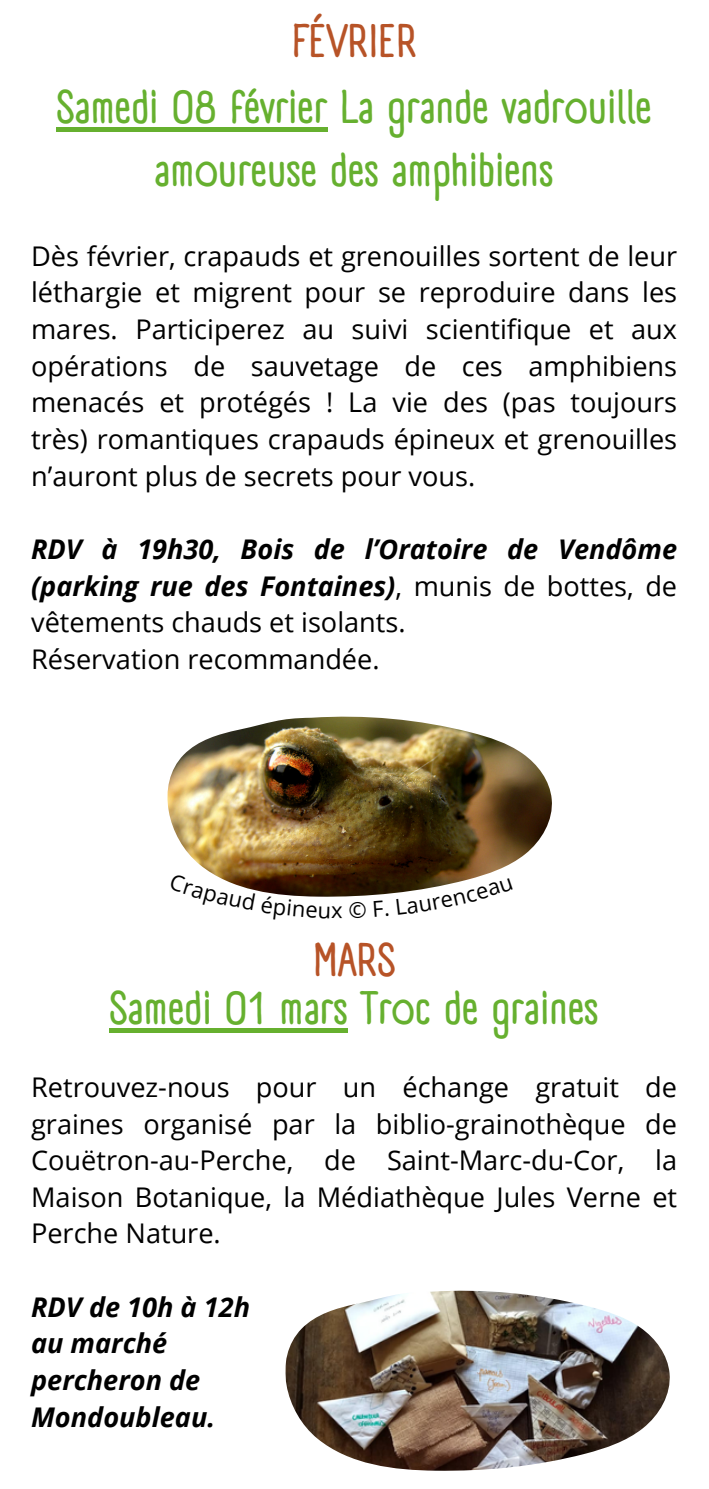
<style>
.page{position:relative;width:709px;height:1489px;background:#fff}
.page>*{position:absolute;margin:0;border:0;box-sizing:border-box;transform-origin:0 0}
.t1{font:700 46px/63px "A Day Without Sun Text";color:#66b02f;text-align:center}
.t2{font:700 46px "A Day Without Sun Text";color:#b75327}
.t3{font:27px/36.8px "Open Sans";color:#000;text-align:justify}
.t4{font:italic 700 27px/36.8px "Open Sans";color:#000}
.s1{font-weight:700;font-style:italic}
</style>
<div class="page">
<img style="left:167px;top:717px;width:385px;height:180px">
<img style="left:285px;top:1291px;width:385px;height:180px">
<hr style="left:56px;top:127px;width:271px;height:4px;background:#66b02f">
<hr style="left:110px;top:1028px;width:238px;height:4px;background:#66b02f">
<svg style="left:169px;top:873px;width:86px;height:24px"></svg>
<svg style="left:261px;top:895px;width:81px;height:2px"></svg>
<svg style="left:396px;top:878px;width:117px;height:19px"></svg>
<h1 class="t2" style="left:292px;top:13px;width:127px">FÉVRIER</h1>
<p class="t1" style="left:56px;top:76px;width:597px">Samedi 08 février La grande vadrouille amoureuse des amphibiens</p>
<h1 class="t3" style="left:31px;top:237px;width:647px">Dès février, crapauds et grenouilles sortent de leur léthargie et migrent pour se reproduire dans les mares. Participerez au suivi scientifique et aux opérations de sauvetage de ces amphibiens menacés et protégés ! La vie des (pas toujours très) romantiques crapauds épineux et grenouilles n’auront plus de secrets pour vous.</h1>
<h2 class="t3" style="left:31px;top:530px;width:647px;text-align:left"><span class="s1">RDV à 19h30, Bois de l’Oratoire de Vendôme (parking rue des Fontaines)</span>, munis de bottes, de vêtements chauds et isolants.<br>Réservation recommandée.</h2>
<h1 class="t2" style="left:313px;top:932px;width:84px">MARS</h1>
<h1 class="t1" style="left:110px;top:977px;width:490px">Samedi 01 mars Troc de graines</h1>
<h2 class="t3" style="left:31px;top:1068px;width:647px">Retrouvez-nous pour un échange gratuit de graines organisé par la biblio-grainothèque de Couëtron-au-Perche, de Saint-Marc-du-Cor, la Maison Botanique, la Médiathèque Jules Verne et Perche Nature.</h2>
<h4 class="t4" style="left:31px;top:1288px;width:220px">RDV de 10h à 12h au marché percheron de</h4>
<h4 class="t4" style="left:31px;top:1398px;width:185px">Mondoubleau.</h4>
</div>
